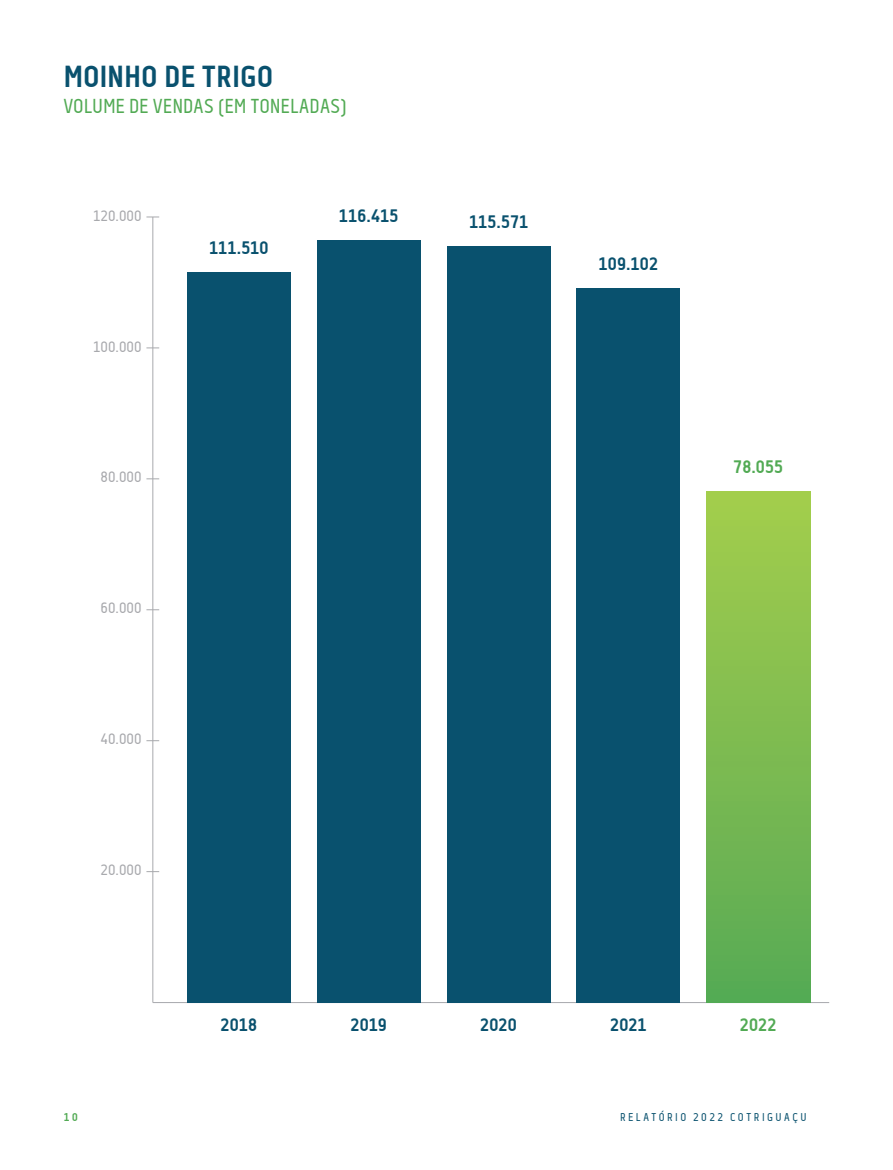
<style>
.page{position:relative;width:893px;height:1170px;background:#fff}
.page>*{position:absolute;margin:0;border:0;box-sizing:border-box;transform-origin:0 0}
.Título_Comum{font:700 30.3px "Centima";letter-spacing:-.005em;color:#09516e}
.Subtítulo_Comum{font:20.1px "Centima";color:#52aa54}
.t1{font:700 18px "Centima";letter-spacing:.01em;color:#09516e}
.t2{font:700 18px "Centima";letter-spacing:.01em;color:#52aa54}
.t3{font:15px "Centima";color:#a8a9ad}
.t4{font:11.25px "Centima";letter-spacing:.225em;color:#09516e}
.t5{font:700 11.25px "Centima";color:#52aa54}
</style>
<div class="page">
<hr style="left:153px;top:1002px;width:676px;height:1px;background:#a8a9ad">
<hr style="left:152px;top:217px;width:1px;height:785px;background:#a8a9ad">
<div style="left:187px;top:272px;width:104px;height:730px;background:#09516e"></div>
<div style="left:317px;top:240px;width:104px;height:762px;background:#09516e"></div>
<div style="left:447px;top:246px;width:103px;height:756px;background:#09516e"></div>
<div style="left:576px;top:288px;width:104px;height:714px;background:#09516e"></div>
<div style="left:706px;top:491px;width:104px;height:511px;background:linear-gradient(to bottom,#a4cd4c,#57aa55)"></div>
<svg style="left:146px;top:871px;width:13px;height:1px"></svg>
<svg style="left:146px;top:740px;width:13px;height:1px"></svg>
<svg style="left:146px;top:609px;width:13px;height:1px"></svg>
<svg style="left:146px;top:478px;width:13px;height:1px"></svg>
<svg style="left:146px;top:347px;width:13px;height:1px"></svg>
<svg style="left:146px;top:216px;width:13px;height:1px"></svg>
<p class="Título_Comum" style="left:63px;top:58px;width:211px">MOINHO DE TRIGO</p>
<p class="Subtítulo_Comum" style="left:63px;top:95px;width:285px">VOLUME DE VENDAS (EM TONELADAS)</p>
<p class="t3" style="left:93px;top:207px;width:50px">120.000</p>
<p class="t3" style="left:93px;top:338px;width:50px">100.000</p>
<p class="t3" style="left:101px;top:468px;width:42px">80.000</p>
<p class="t3" style="left:101px;top:599px;width:42px">60.000</p>
<p class="t3" style="left:101px;top:730px;width:42px">40.000</p>
<p class="t3" style="left:101px;top:861px;width:42px">20.000</p>
<p class="t1" style="left:209px;top:238px;width:61px">111.510</p>
<p class="t1" style="left:339px;top:205px;width:61px">116.415</p>
<p class="t1" style="left:469px;top:211px;width:61px">115.571</p>
<p class="t1" style="left:599px;top:253px;width:61px">109.102</p>
<p class="t2" style="left:733px;top:456px;width:51px">78.055</p>
<p class="t1" style="left:221px;top:1013px;width:38px">2018</p>
<p class="t1" style="left:350px;top:1013px;width:38px">2019</p>
<p class="t1" style="left:480px;top:1013px;width:38px">2020</p>
<p class="t1" style="left:610px;top:1013px;width:38px">2021</p>
<p class="t2" style="left:740px;top:1013px;width:38px">2022</p>
<p class="t5" style="left:64px;top:1110px;width:15px">10</p>
<p class="t4" style="left:620px;top:1111px;width:188px">RELATÓRIO 2022 COTRIGUAÇU</p>
</div>
